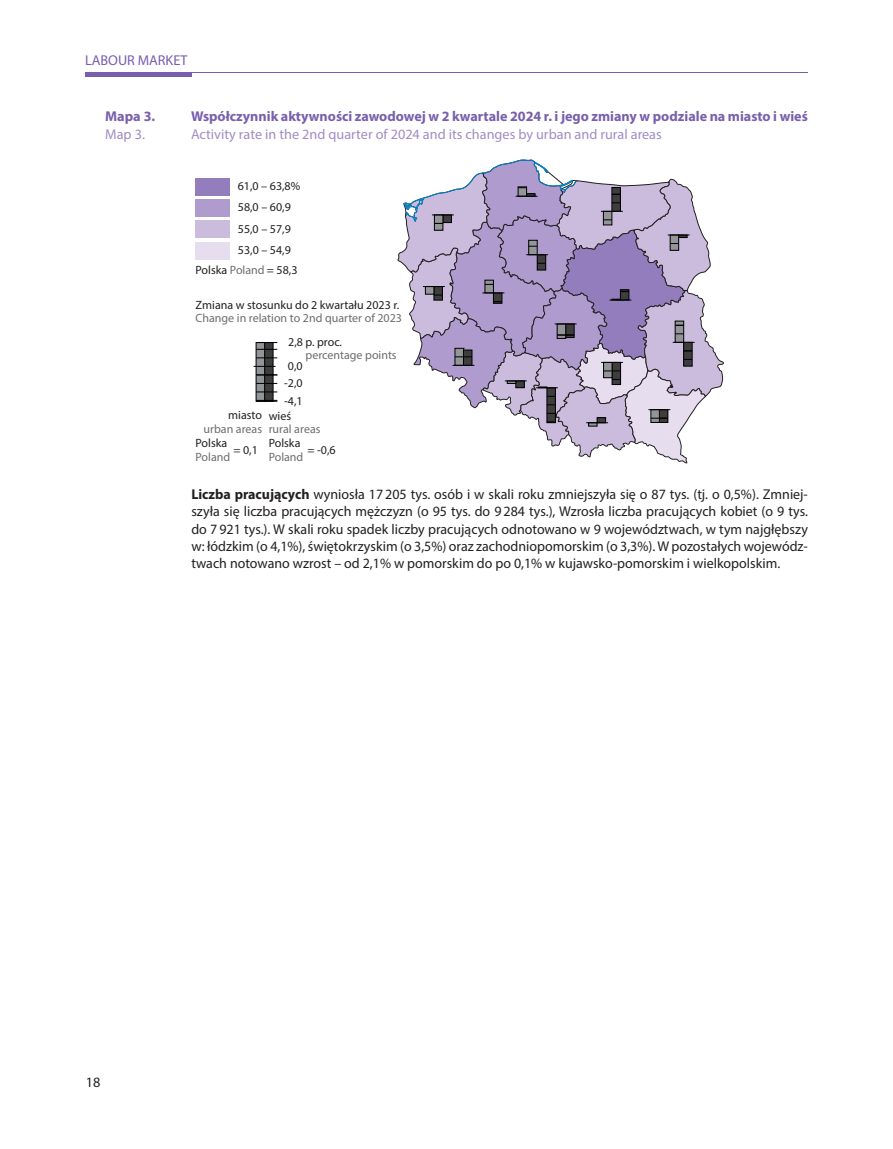
<style>
.page{position:relative;width:893px;height:1149px;background:#fff}
.page>*{position:absolute;margin:0;border:0;box-sizing:border-box;transform-origin:0 0}
.TEKST_PL{font:14.25px/17.2px "Myriad Pro";color:#231f20;text-align:justify}
.mapy_wykresy_tabele_PL{font:700 14.25px "Myriad Pro";color:#785fad}
.mapy_wykresy_tabele_ENG{font:14.25px "Myriad Pro";color:#a28cc5}
.t1{font:14.25px "Myriad Pro";color:#785fad}
.t2{font:12px/13.5px "Myriad Pro";color:#6c6d70}
.t3{font:12px/13.5px "Myriad Pro";color:#231f20}
.s1{color:#6c6d70}
.s2{color:#231f20}
.s3{font-weight:700}
</style>
<div class="page">
<div style="left:85px;top:72px;width:106px;height:5px;background:#785fad"></div>
<hr style="left:85px;top:72px;width:723px;height:1px;background:#785fad">
<div style="left:196px;top:242px;width:34px;height:17px;background:#e6ddee"></div>
<div style="left:196px;top:221px;width:34px;height:17px;background:#cbbcde"></div>
<div style="left:196px;top:200px;width:34px;height:17px;background:#af9bce"></div>
<div style="left:196px;top:178px;width:34px;height:17px;background:#947dbd"></div>
<div style="left:265px;top:342px;width:8px;height:59px;background:#3e3e3f"></div>
<div style="left:264px;top:342px;width:9px;height:59px;border:1px solid #000001"></div>
<div style="left:256px;top:342px;width:9px;height:59px;background:#939598"></div>
<div style="left:256px;top:342px;width:9px;height:59px;border:1px solid #000001"></div>
<svg style="left:256px;top:357px;width:21px;height:1px"></svg>
<svg style="left:256px;top:349px;width:21px;height:1px"></svg>
<svg style="left:256px;top:342px;width:21px;height:1px"></svg>
<svg style="left:256px;top:383px;width:21px;height:1px"></svg>
<svg style="left:256px;top:374px;width:21px;height:1px"></svg>
<svg style="left:256px;top:391px;width:21px;height:1px"></svg>
<svg style="left:256px;top:400px;width:21px;height:2px"></svg>
<svg style="left:254px;top:366px;width:21px;height:1px"></svg>
<svg style="left:397px;top:159px;width:327px;height:304px"></svg>
<p class="t1" style="left:85px;top:51px;width:104px">LABOUR MARKET</p>
<p class="mapy_wykresy_tabele_PL" style="left:105px;top:107px;width:52px">Mapa 3.</p>
<p class="mapy_wykresy_tabele_ENG" style="left:105px;top:125px;width:41px">Map 3.</p>
<p class="mapy_wykresy_tabele_PL" style="left:191px;top:107px;width:618px">Współczynnik aktywności zawodowej w 2 kwartale 2024 r. i jego zmiany w podziale na miasto i wieś</p>
<p class="mapy_wykresy_tabele_ENG" style="left:191px;top:125px;width:472px">Activity rate in the 2nd quarter of 2024 and its changes by urban and rural areas</p>
<p class="t3" style="left:238px;top:179px;width:64px">61,0 – 63,8%</p>
<p class="t3" style="left:238px;top:222px;width:54px">55,0 – 57,9</p>
<p class="t3" style="left:238px;top:200px;width:54px">58,0 – 60,9</p>
<p class="t3" style="left:238px;top:243px;width:54px">53,0 – 54,9</p>
<p class="t3" style="left:196px;top:263px;width:103px">Polska <span class="s1">Poland</span> = 58,3</p>
<p class="t2" style="left:196px;top:298px;width:208px"><span class="s2">Zmiana w stosunku do 2 kwartału 2023 r.<br></span>Change in relation to 2nd quarter of 2023</p>
<p class="t2" style="left:306px;top:335px;width:93px;text-indent:-17px"><span class="s2">2,8 p. proc. </span>percentage points</p>
<p class="t3" style="left:288px;top:359px;width:16px">0,0</p>
<p class="t3" style="left:284px;top:393px;width:20px">-4,1</p>
<p class="t3" style="left:284px;top:375px;width:20px">-2,0</p>
<p class="t2" style="left:269px;top:408px;width:53px"><span class="s2">wieś<br></span>rural areas</p>
<p class="t3" style="left:228px;top:408px;width:35px">miasto</p>
<p class="t2" style="left:204px;top:422px;width:60px">urban areas</p>
<p class="t3" style="left:196px;top:436px;width:33px">Polska</p>
<p class="t2" style="left:196px;top:449px;width:36px">Poland</p>
<p class="t3" style="left:269px;top:436px;width:36px">Polska<br><span class="s1">Poland</span></p>
<p class="t3" style="left:233px;top:443px;width:26px">= 0,1</p>
<p class="t3" style="left:308px;top:443px;width:30px">= -0,6</p>
<p class="TEKST_PL" style="left:191px;top:485px;width:618px"><span class="s3">Liczba pracujących</span> wyniosła 17 205 tys. osób i w skali roku zmniejszyła się o 87 tys. (tj. o 0,5%). Zmniej&shy;szyła się liczba pracujących mężczyzn (o 95 tys. do 9 284 tys.), Wzrosła liczba pracujących kobiet (o 9 tys. do 7 921 tys.). W skali roku spadek liczby pracujących odnotowano w 9 województwach, w tym najgłębszy w: łódzkim (o 4,1%), świętokrzyskim (o 3,5%) oraz zachodniopomorskim (o 3,3%). W pozostałych wojewódz&shy;twach notowano wzrost – od 2,1% w pomorskim do po 0,1% w kujawsko-pomorskim i wielkopolskim.</p>
<p class="TEKST_PL" style="left:86px;top:1072px;width:16px">18</p>
</div>
